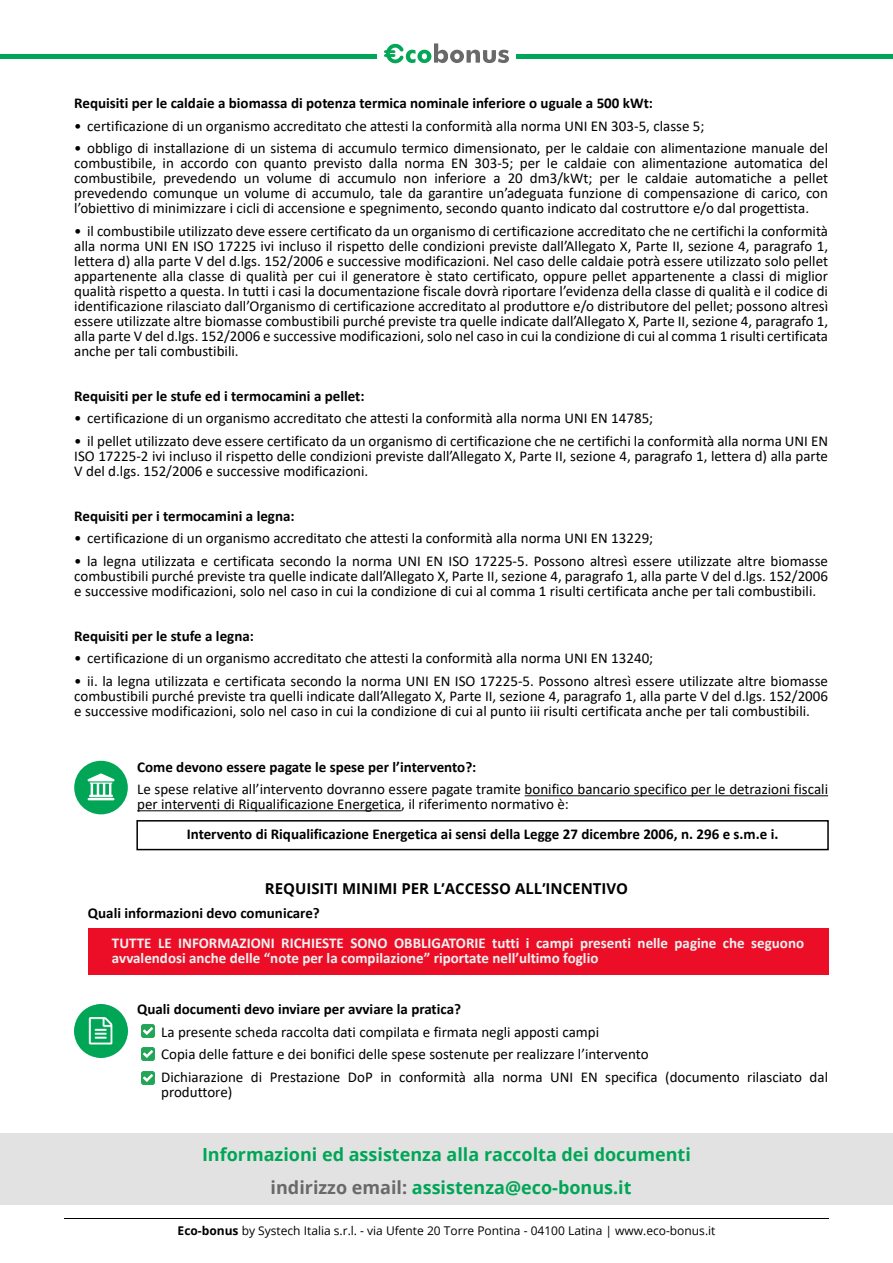
<style>
.page{position:relative;width:893px;height:1263px;background:#fff}
.page>*{position:absolute;margin:0;border:0;box-sizing:border-box;transform-origin:0 0}
.t1{font:700 18px/32.8px "Open Sans";color:#00a656;text-align:center}
.t2{font:15px/15px "Calibri";color:#000;text-align:justify}
.t3{font:700 15px "Calibri";color:#000}
.t4{font:700 15px/15px "Calibri";color:#f1f2f2}
.t5{font:700 15px "Open Sans";color:#000}
.t6{font:12px "Open Sans";color:#000}
.s1{color:#ec0e26}
.s2{color:#696969}
.s3{font-weight:700}
</style>
<div class="page">
<div style="left:88px;top:928px;width:740px;height:47px;background:#ec0e26"></div>
<img style="left:65px;top:1218px;width:763px;height:1px">
<hr style="left:525px;top:795px;width:303px;height:1px;background:#000">
<hr style="left:137px;top:810px;width:264px;height:1px;background:#000">
<div style="left:0;top:1133px;width:893px;height:72px;background:#e3e2e3"></div>
<img style="left:74px;top:1004px;width:54px;height:54px">
<svg style="left:141px;top:1071px;width:13px;height:13px"></svg>
<svg style="left:141px;top:1024px;width:13px;height:13px"></svg>
<svg style="left:141px;top:1048px;width:13px;height:13px"></svg>
<div style="left:517px;top:54px;width:376px;height:5px;background:#00a657"></div>
<svg style="left:384px;top:43px;width:125px;height:21px"></svg>
<div style="left:0;top:54px;width:376px;height:5px;background:#00a657"></div>
<div style="left:136px;top:820px;width:693px;height:30px;border:2px solid #000"></div>
<div style="left:74px;top:761px;width:54px;height:53px;background:#00a656;border-radius:50%"></div>
<hr style="left:88px;top:798px;width:26px;height:2px;background:#fff">
<svg style="left:87px;top:773px;width:27px;height:24px"></svg>
<p class="t3" style="left:74px;top:92px;width:580px">Requisiti per le caldaie a biomassa di potenza termica nominale inferiore o uguale a 500 kWt:</p>
<p class="t2" style="left:74px;top:118px;width:632px">• certificazione di un organismo accreditato che attesti la conformità alla norma UNI EN 303-5, classe 5;</p>
<p class="t2" style="left:74px;top:140px;width:755px">• obbligo di installazione di un sistema di accumulo termico dimensionato, per le caldaie con alimentazione manuale del combustibile, in accordo con quanto previsto dalla norma EN 303-5; per le caldaie con alimentazione automatica del combustibile, prevedendo un volume di accumulo non inferiore a 20 dm3/kWt; per le caldaie automatiche a pellet prevedendo comunque un volume di accumulo, tale da garantire un’adeguata funzione di compensazione di carico, con l’obiettivo di minimizzare i cicli di accensione e spegnimento, secondo quanto indicato dal costruttore e/o dal progettista.</p>
<p class="t2" style="left:74px;top:223px;width:755px">• il combustibile utilizzato deve essere certificato da un organismo di certificazione accreditato che ne certifichi la conformità alla norma UNI EN ISO 17225 ivi incluso il rispetto delle condizioni previste dall’Allegato X, Parte II, sezione 4, paragrafo 1, lettera d) alla parte V del d.lgs. 152/2006 e successive modificazioni. Nel caso delle caldaie potrà essere utilizzato solo pellet appartenente alla classe di qualità per cui il generatore è stato certificato, oppure pellet appartenente a classi di miglior qualità rispetto a questa. In tutti i casi la documentazione fiscale dovrà riportare l’evidenza della classe di qualità e il codice di identificazione rilasciato dall’Organismo di certificazione accreditato al produttore e/o distributore del pellet; possono altresì essere utilizzate altre biomasse combustibili purché previste tra quelle indicate dall’Allegato X, Parte II, sezione 4, paragrafo 1, alla parte V del d.lgs. 152/2006 e successive modificazioni, solo nel caso in cui la condizione di cui al comma 1 risulti certificata anche per tali combustibili.</p>
<p class="t3" style="left:74px;top:385px;width:292px">Requisiti per le stufe ed i termocamini a pellet:</p>
<p class="t2" style="left:74px;top:410px;width:581px">• certificazione di un organismo accreditato che attesti la conformità alla norma UNI EN 14785;</p>
<p class="t2" style="left:74px;top:433px;width:755px">• il pellet utilizzato deve essere certificato da un organismo di certificazione che ne certifichi la conformità alla norma UNI EN ISO 17225-2 ivi incluso il rispetto delle condizioni previste dall’Allegato X, Parte II, sezione 4, paragrafo 1, lettera d) alla parte V del d.lgs. 152/2006 e successive modificazioni.</p>
<p class="t3" style="left:74px;top:505px;width:222px">Requisiti per i termocamini a legna:</p>
<p class="t2" style="left:74px;top:530px;width:581px">• certificazione di un organismo accreditato che attesti la conformità alla norma UNI EN 13229;</p>
<p class="t2" style="left:74px;top:553px;width:755px">• la legna utilizzata e certificata secondo la norma UNI EN ISO 17225-5. Possono altresì essere utilizzate altre biomasse combustibili purché previste tra quelle indicate dall’Allegato X, Parte II, sezione 4, paragrafo 1, alla parte V del d.lgs. 152/2006 e successive modificazioni, solo nel caso in cui la condizione di cui al comma 1 risulti certificata anche per tali combustibili.</p>
<p class="t3" style="left:74px;top:625px;width:181px">Requisiti per le stufe a legna:</p>
<p class="t2" style="left:74px;top:650px;width:581px">• certificazione di un organismo accreditato che attesti la conformità alla norma UNI EN 13240;</p>
<p class="t2" style="left:74px;top:673px;width:755px">• ii. la legna utilizzata e certificata secondo la norma UNI EN ISO 17225-5. Possono altresì essere utilizzate altre biomasse combustibili purché previste tra quelli indicate dall’Allegato X, Parte II, sezione 4, paragrafo 1, alla parte V del d.lgs. 152/2006 e successive modificazioni, solo nel caso in cui la condizione di cui al punto iii risulti certificata anche per tali combustibili.</p>
<p class="t3" style="left:137px;top:756px;width:341px">Come devono essere pagate le spese per l’intervento?:</p>
<p class="t2" style="left:137px;top:781px;width:692px">Le spese relative all’intervento dovranno essere pagate tramite bonifico bancario specifico per le detrazioni fiscali per interventi di Riqualificazione Energetica, il riferimento normativo è:</p>
<p class="t3" style="left:187px;top:823px;width:593px">Intervento di Riqualificazione Energetica ai sensi della Legge 27 dicembre 2006, n. 296 e s.m.e i.</p>
<p class="t5" style="left:265px;top:877px;width:365px">REQUISITI MINIMI PER L’ACCESSO ALL’INCENTIVO</p>
<p class="t3" style="left:88px;top:902px;width:233px">Quali informazioni devo comunicare?</p>
<p class="t4" style="left:112px;top:935px;width:694px">TUTTE LE INFORMAZIONI RICHIESTE SONO OBBLIGATORIE tutti i campi presenti nelle pagine che seguono avvalendosi anche delle “note per la compilazione” riportate nell’ultimo foglio<span class="s1">.</span></p>
<p class="t3" style="left:137px;top:999px;width:325px">Quali documenti devo inviare per avviare la pratica?</p>
<p class="t2" style="left:161px;top:1020px;width:668px;line-height:22.5px;text-align:left">La presente scheda raccolta dati compilata e firmata negli apposti campi<br>Copia delle fatture e dei bonifici delle spese sostenute per realizzare l’intervento<br>Dichiarazione di Prestazione DoP in conformità alla norma UNI EN specifica (documento rilasciato dal</p>
<p class="t2" style="left:161px;top:1084px;width:73px">produttore)</p>
<p class="t1" style="left:202px;top:1137px;width:490px">Informazioni ed assistenza alla raccolta dei documenti <span class="s2">indirizzo email:</span> assistenza@eco-bonus.it</p>
<p class="t6" style="left:178px;top:1223px;width:539px"><span class="s3">Eco-bonus</span> by Systech Italia s.r.l. - via Ufente 20 Torre Pontina - 04100 Latina | www.eco-bonus.it</p>
</div>
